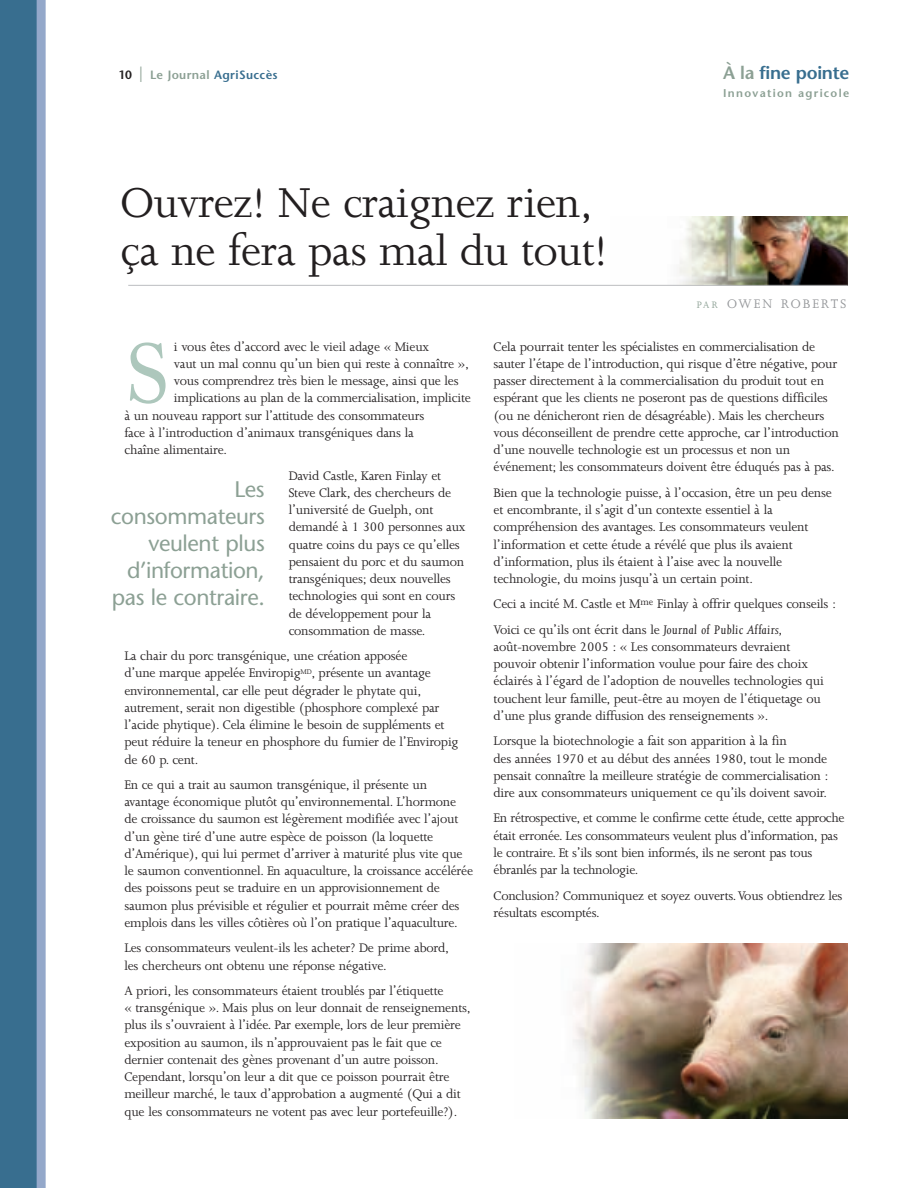
<style>
.page{position:relative;width:918px;height:1188px;background:#fff}
.page>*{position:absolute;margin:0;border:0;box-sizing:border-box;transform-origin:0 0}
.t1{font:82.95px "Adobe Caslon";color:#adc7bc}
.t2{font:48px/48px "Joanna";letter-spacing:-.015em;color:#231f20}
.t3{font:22.5px/27px "Stone Sans";letter-spacing:-.015em;color:#8ca094;text-align:right}
.t4{font:600 18px "Stone Sans";letter-spacing:-.015em;color:#386e8f}
.t5{font:14.25px/17.2px "Joanna";letter-spacing:-.015em;color:#231f20}
.t6{font:14.25px "Joanna";letter-spacing:.155em;color:#939598}
.t7{font:600 12px "Stone Sans";letter-spacing:.03em;color:#386e8f}
.t8{font:600 11.25px "Stone Sans";letter-spacing:.115em;color:#8ca094}
.s1{color:#231f20}
.s2{font-size:21px;color:#8ca094}
.s3{color:#8ca094}
.s4{font-size:10.65px;color:#8ca094}
.s5{font-style:italic}
</style>
<div class="page">
<div style="left:0;top:0;width:38px;height:1188px;background:#386e8f"></div>
<div style="left:37px;top:0;width:9px;height:1188px;background:#94a8ca"></div>
<img style="left:611px;top:217px;width:237px;height:68px">
<img style="left:573px;top:944px;width:275px;height:174px">
<hr style="left:128px;top:285px;width:720px;height:1px;background:#bcbdc0">
<p class="t7" style="left:118px;top:70px;width:161px"><span class="s1">10</span> <span class="s2">|</span> <span class="s3">Le Journal</span> AgriSuccès</p>
<p class="t4" style="left:723px;top:65px;width:128px"><span class="s3">À la</span> fine pointe</p>
<p class="t8" style="left:723px;top:88px;width:128px">Innovation agricole</p>
<h2 class="t2" style="left:121px;top:182px;width:489px">Ouvrez! Ne craignez rien, ça ne fera pas mal du tout!</h2>
<p class="t6" style="left:697px;top:298px;width:151px"><span class="s4">PAR</span> OWEN ROBERTS</p>
<h1 class="t1" style="left:124px;top:344px;width:47px">S</h1>
<p class="t5" style="left:174px;top:339px;width:257px">i vous êtes d’accord avec le vieil adage « Mieux</p>
<p class="t5" style="left:174px;top:356px;width:297px">vaut un mal connu qu’un bien qui reste à connaître »,</p>
<p class="t5" style="left:174px;top:373px;width:286px">vous comprendrez très bien le message, ainsi que les</p>
<p class="t5" style="left:174px;top:391px;width:298px">implications au plan de la commercialisation, implicite</p>
<p class="t5" style="left:124px;top:408px;width:301px">à un nouveau rapport sur l’attitude des consommateurs</p>
<p class="t5" style="left:124px;top:425px;width:291px">face à l’introduction d’animaux transgéniques dans la</p>
<p class="t5" style="left:124px;top:442px;width:104px">chaîne alimentaire.</p>
<p class="t5" style="left:289px;top:468px;width:178px">David Castle, Karen Finlay et<br>Steve Clark, des chercheurs de l’université de Guelph, ont demandé à 1 300 personnes aux quatre coins du pays ce qu’elles pensaient du porc et du saumon transgéniques; deux nouvelles technologies qui sont en cours de développement pour la consommation de masse.</p>
<p class="t5" style="left:124px;top:648px;width:336px">La chair du porc transgénique, une création apposée<br>d’une marque appelée Enviropig<sup>MD</sup>, présente un avantage environnemental, car elle peut dégrader le phytate qui, autrement, serait non digestible (phosphore complexé par l’acide phytique). Cela élimine le besoin de suppléments et peut réduire la teneur en phosphore du fumier de l’Enviropig de 60 p. cent.</p>
<p class="t5" style="left:124px;top:777px;width:350px">En ce qui a trait au saumon transgénique, il présente un avantage économique plutôt qu’environnemental. L’hormone<br>de croissance du saumon est légèrement modifiée avec l’ajout d’un gène tiré d’une autre espèce de poisson (la loquette d’Amérique), qui lui permet d’arriver à maturité plus vite que le saumon conventionnel. En aquaculture, la croissance accélérée des poissons peut se traduire en un approvisionnement de saumon plus prévisible et régulier et pourrait même créer des emplois dans les villes côtières où l’on pratique l’aquaculture.</p>
<p class="t5" style="left:124px;top:941px;width:326px">Les consommateurs veulent-ils les acheter? De prime abord, les chercheurs ont obtenu une réponse négative.</p>
<p class="t5" style="left:124px;top:983px;width:348px">A priori, les consommateurs étaient troublés par l’étiquette<br>« transgénique ». Mais plus on leur donnait de renseignements, plus ils s’ouvraient à l’idée. Par exemple, lors de leur première exposition au saumon, ils n’approuvaient pas le fait que ce dernier contenait des gènes provenant d’un autre poisson.<br>Cependant, lorsqu’on leur a dit que ce poisson pourrait être meilleur marché, le taux d’approbation a augmenté (Qui a dit que les consommateurs ne votent pas avec leur portefeuille?).</p>
<h3 class="t3" style="left:111px;top:478px;width:156px">Les consommateurs veulent plus d’information, pas le contraire.</h3>
<p class="t5" style="left:494px;top:339px;width:347px">Cela pourrait tenter les spécialistes en commercialisation de sauter l’étape de l’introduction, qui risque d’être négative, pour passer directement à la commercialisation du produit tout en espérant que les clients ne poseront pas de questions difficiles (ou ne dénicheront rien de désagréable). Mais les chercheurs vous déconseillent de prendre cette approche, car l’introduction d’une nouvelle technologie est un processus et non un événement; les consommateurs doivent être éduqués pas à pas.</p>
<p class="t5" style="left:494px;top:485px;width:340px">Bien que la technologie puisse, à l’occasion, être un peu dense et encombrante, il s’agit d’un contexte essentiel à la compréhension des avantages. Les consommateurs veulent l’information et cette étude a révélé que plus ils avaient d’information, plus ils étaient à l’aise avec la nouvelle technologie, du moins jusqu’à un certain point.</p>
<p class="t5" style="left:494px;top:593px;width:344px;line-height:25.3px">Ceci a incité M. Castle et M<sup>me</sup> Finlay à offrir quelques conseils :<br>Voici ce qu’ils ont écrit dans le <span class="s5">Journal of Public Affairs,</span></p>
<p class="t5" style="left:494px;top:639px;width:332px">août-novembre 2005 : « Les consommateurs devraient pouvoir obtenir l’information voulue pour faire des choix éclairés à l’égard de l’adoption de nouvelles technologies qui touchent leur famille, peut-être au moyen de l’étiquetage ou d’une plus grande diffusion des renseignements ».</p>
<p class="t5" style="left:494px;top:734px;width:337px">Lorsque la biotechnologie a fait son apparition à la fin<br>des années 1970 et au début des années 1980, tout le monde pensait connaître la meilleure stratégie de commercialisation : dire aux consommateurs uniquement ce qu’ils doivent savoir.</p>
<p class="t5" style="left:494px;top:811px;width:353px">En rétrospective, et comme le confirme cette étude, cette approche était erronée. Les consommateurs veulent plus d’information, pas le contraire. Et s’ils sont bien informés, ils ne seront pas tous ébranlés par la technologie.</p>
<p class="t5" style="left:494px;top:888px;width:350px">Conclusion? Communiquez et soyez ouverts.Vous obtiendrez les résultats escomptés.</p>
</div>
